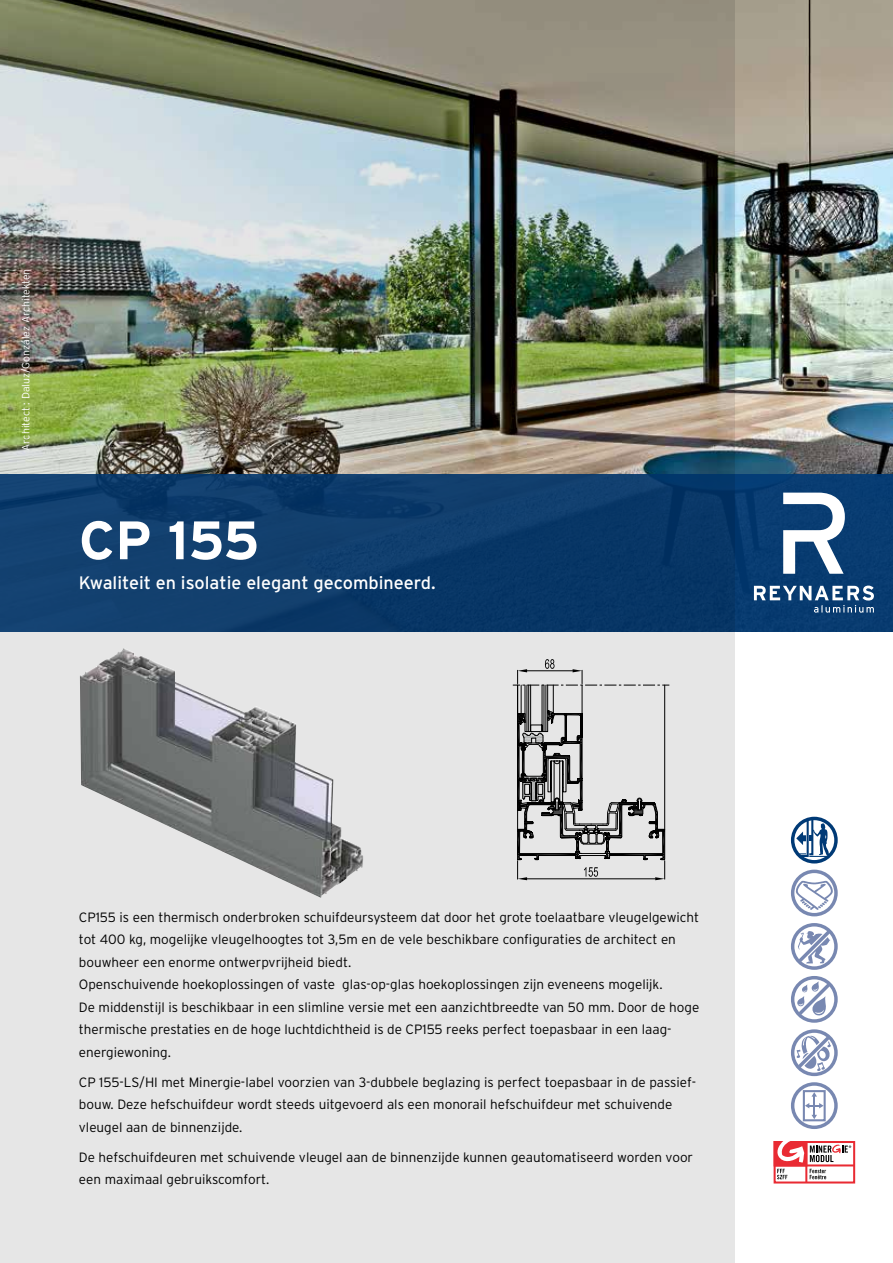
<style>
.page{position:relative;width:893px;height:1263px;background:#fff}
.page>*{position:absolute;margin:0;border:0;box-sizing:border-box;transform-origin:0 0}
.t1{font:700 54px "Interstate Rey";color:#fff}
.t2{font:18px "Interstate Rey";color:#fff}
.t3{font:300 13.5px/22.5px "Interstate Rey";color:#000}
.t4{font:300 10.5px "Interstate Rey";color:#fff}
</style>
<div class="page">
<img style="left:735px;top:0;width:158px;height:474px">
<div style="left:0;top:474px;width:893px;height:158px;background:#083c71"></div>
<img style="left:0;top:0;width:735px;height:1263px">
<svg style="left:783px;top:493px;width:62px;height:81px"></svg>
<svg style="left:754px;top:585px;width:120px;height:28px"></svg>
<img style="left:80px;top:648px;width:283px;height:250px">
<svg style="left:513px;top:659px;width:156px;height:221px;background:#bababa"></svg>
<svg style="left:791px;top:1082px;width:47px;height:47px"></svg>
<div style="left:803px;top:1090px;width:23px;height:31px;border:2px solid #7888b1"></div>
<svg style="left:791px;top:1029px;width:47px;height:47px"></svg>
<svg style="left:791px;top:976px;width:47px;height:47px"></svg>
<svg style="left:791px;top:923px;width:47px;height:47px"></svg>
<svg style="left:791px;top:870px;width:47px;height:46px"></svg>
<hr style="left:774px;top:1164px;width:80px;height:2px;background:#e92b33">
<svg style="left:810px;top:1169px;width:16px;height:10px"></svg>
<div style="left:774px;top:1141px;width:81px;height:42px;border:2px solid #e92b33"></div>
<hr style="left:805px;top:1142px;width:2px;height:40px;background:#e92b33">
<div style="left:774px;top:1141px;width:33px;height:25px;border:2px solid #e92b33"></div>
<svg style="left:777px;top:1141px;width:27px;height:38px"></svg>
<svg style="left:810px;top:1144px;width:41px;height:18px"></svg>
<svg style="left:791px;top:817px;width:47px;height:46px"></svg>
<p class="t4" style="left:20px;top:451px;width:184px;rotate:-90deg">Architect : Daluz/González Architekten</p>
<h1 class="t1" style="left:79px;top:507px;width:182px">CP 155</h1>
<h2 class="t2" style="left:79px;top:572px;width:358px">Kwaliteit en isolatie elegant gecombineerd.</h2>
<p class="t3" style="left:79px;top:906px;width:622px">CP155 is een thermisch onderbroken schuifdeursysteem dat door het grote toelaatbare vleugelgewicht tot 400 kg, mogelijke vleugelhoogtes tot 3,5m en de vele beschikbare configuraties de architect en bouwheer een enorme ontwerpvrijheid biedt.<br>Openschuivende hoekoplossingen of vaste glas-op-glas hoekoplossingen zijn eveneens mogelijk.<br>De middenstijl is beschikbaar in een slimline versie met een aanzichtbreedte van 50 mm. Door de hoge thermische prestaties en de hoge luchtdichtheid is de CP155 reeks perfect toepasbaar in een laag&shy;energiewoning.</p>
<p class="t3" style="left:79px;top:1071px;width:619px">CP 155-LS/HI met Minergie-label voorzien van 3-dubbele beglazing is perfect toepasbaar in de passief&shy;bouw. Deze hefschuifdeur wordt steeds uitgevoerd als een monorail hefschuifdeur met schuivende vleugel aan de binnenzijde.</p>
<p class="t3" style="left:79px;top:1146px;width:616px">De hefschuifdeuren met schuivende vleugel aan de binnenzijde kunnen geautomatiseerd worden voor een maximaal gebruikscomfort.</p>
</div>
